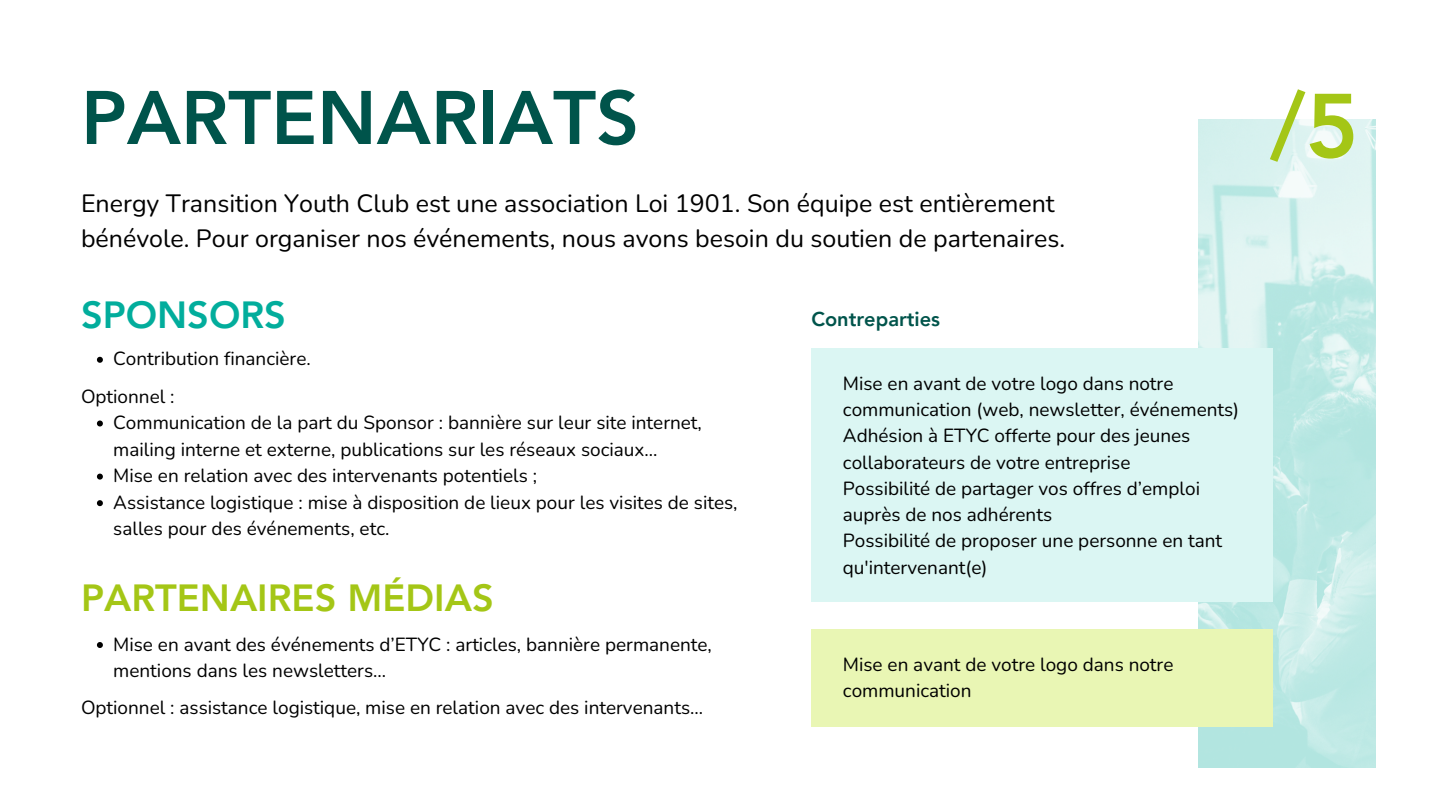
<style>
.page{position:relative;width:1440px;height:810px;background:#fff}
.page>*{position:absolute;margin:0;border:0;box-sizing:border-box;transform-origin:0 0}
.t1{font:800 90px "Avenir LT Pro";color:#a4c616}
.t2{font:800 75px "Avenir LT Pro";color:#00544b}
.t3{font:800 37.8px "Avenir LT Pro";color:#a4c616}
.t4{font:800 37.8px "Avenir LT Pro";color:#02ad9c}
.t5{font:25px/34.5px "Nunito";color:#000}
.t6{font:800 20px "Avenir LT Pro";color:#00544b}
.t7{font:19px/26.2px "Nunito";color:#000}
</style>
<div class="page">
<img style="left:1198px;top:120px;width:178px;height:648px">
<svg style="left:97px;top:357px;width:6px;height:6px"></svg>
<svg style="left:97px;top:421px;width:6px;height:5px"></svg>
<svg style="left:97px;top:474px;width:6px;height:6px"></svg>
<svg style="left:97px;top:500px;width:6px;height:6px"></svg>
<svg style="left:97px;top:642px;width:6px;height:6px"></svg>
<div style="left:811px;top:629px;width:462px;height:98px;background:#e9f6b4"></div>
<div style="left:811px;top:348px;width:462px;height:254px;background:#dbf6f3"></div>
<p class="t2" style="left:81px;top:87px;width:560px">PARTENARIATS</p>
<h1 class="t5" style="left:81px;top:187px;width:986px">Energy Transition Youth Club est une association Loi 1901. Son équipe est entièrement bénévole. Pour organiser nos événements, nous avons besoin du soutien de partenaires.</h1>
<p class="t4" style="left:81px;top:299px;width:206px">SPONSORS</p>
<h4 class="t7" style="left:113px;top:346px;width:199px">Contribution financière.</h4>
<h3 class="t7" style="left:81px;top:383px;width:95px">Optionnel :</h3>
<h5 class="t7" style="left:113px;top:410px;width:590px;line-height:26.6px">Communication de la part du Sponsor : bannière sur leur site internet, mailing interne et externe, publications sur les réseaux sociaux...</h5>
<p class="t7" style="left:113px;top:463px;width:425px">Mise en relation avec des intervenants potentiels ;</p>
<p class="t7" style="left:113px;top:489px;width:626px;line-height:26.6px">Assistance logistique : mise à disposition de lieux pour les visites de sites, salles pour des événements, etc.</p>
<p class="t3" style="left:81px;top:582px;width:414px">PARTENAIRES MÉDIAS</p>
<p class="t7" style="left:113px;top:631px;width:600px;line-height:26.6px">Mise en avant des événements d’ETYC : articles, bannière permanente, mentions dans les newsletters...</p>
<p class="t7" style="left:81px;top:695px;width:624px">Optionnel : assistance logistique, mise en relation avec des intervenants...</p>
<p class="t6" style="left:811px;top:311px;width:130px">Contreparties</p>
<p class="t7" style="left:843px;top:371px;width:398px">Mise en avant de votre logo dans notre communication (web, newsletter, événements)</p>
<p class="t7" style="left:843px;top:423px;width:349px">Adhésion à ETYC offerte pour des jeunes collaborateurs de votre entreprise</p>
<h3 class="t7" style="left:843px;top:476px;width:359px">Possibilité de partager vos offres d’emploi auprès de nos adhérents</h3>
<p class="t7" style="left:843px;top:528px;width:381px">Possibilité de proposer une personne en tant qu'intervenant(e)</p>
<p class="t7" style="left:843px;top:652px;width:332px">Mise en avant de votre logo dans notre communication</p>
<h2 class="t1" style="left:1271px;top:89px;width:90px">/5</h2>
</div>
